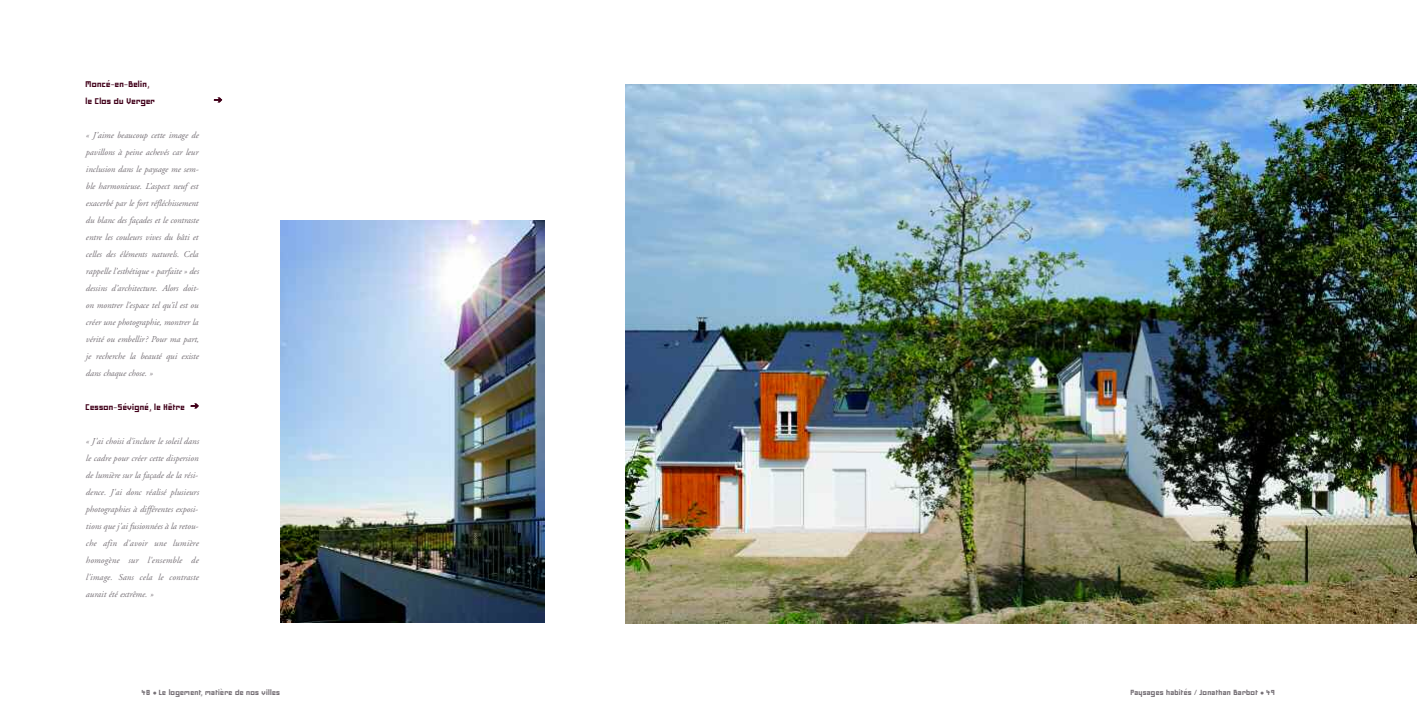
<style>
.page{position:relative;width:1417px;height:708px;background:#fff}
.page>*{position:absolute;margin:0;border:0;box-sizing:border-box;transform-origin:0 0}
.t1{font:10px/17px "Minimum A Noir";color:#41001a}
.t2{font:italic 9px/17px "Adobe Garamond";letter-spacing:-.005em;color:#746e74;text-align:justify}
.t3{font:9px "Minimum A Noir";color:#746e74}
.s1{font-size:12px}
</style>
<div class="page">
<img style="left:280px;top:84px;width:1137px;height:540px">
<p class="t1" style="left:86px;top:75px;width:71px">Moncé-en-Belin, le Clos du Verger</p>
<p class="t2" style="left:86px;top:127px;width:115px">« J’aime beaucoup cette image de pavillons à peine achevés car leur inclusion dans le paysage me sem&shy;ble harmonieuse. L’aspect neuf est exacerbé par le fort réfléchissement du blanc des façades et le contraste entre les couleurs vives du bâti et celles des éléments naturels. Cela rappelle l’esthétique « parfaite » des dessins d’architecture. Alors doit&shy;on montrer l’espace tel qu’il est ou créer une photographie, montrer la vérité ou embellir? Pour ma part, je recherche la beauté qui existe dans chaque chose. »</p>
<p class="t1" style="left:86px;top:398px;width:101px">Cesson-Sévigné, le Hêtre</p>
<p class="t2" style="left:86px;top:433px;width:115px">« J'ai choisi d'inclure le soleil dans le cadre pour créer cette dispersion de lumière sur la façade de la rési&shy;dence. J'ai donc réalisé plusieurs photographies à différentes exposi&shy;tions que j'ai fusionnées à la retou&shy;che afin d'avoir une lumière homogène sur l'ensemble de l'image. Sans cela le contraste aurait été extrême. »</p>
<p class="t3" style="left:141px;top:687px;width:140px"><span class="s1">48</span> • Le logement, matière de nos villes</p>
<p class="t3" style="left:1130px;top:687px;width:147px">Paysages habités / Jonathan Barbot • <span class="s1">49</span></p>
</div>
